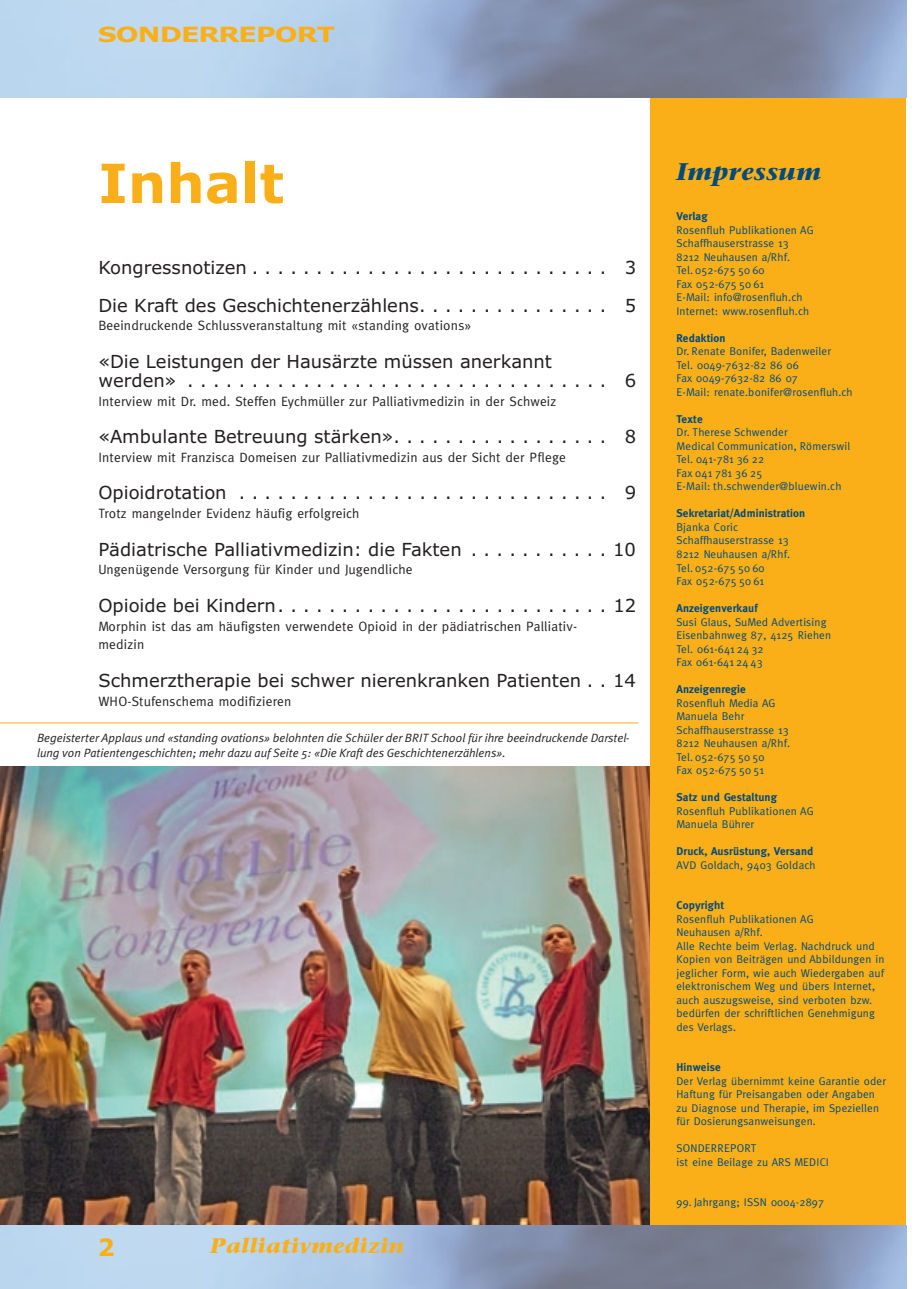
<style>
.page{position:relative;width:919px;height:1289px;background:#fff}
.page>*{position:absolute;margin:0;border:0;box-sizing:border-box;transform-origin:0 0}
.t1{font:700 54px "Verdana";color:#faaf18}
.t2{font:italic 700 24px "Stone Serif";letter-spacing:.015em;color:#004a7f}
.t3{font:700 24px "Verdana";color:#faaf18}
.t4{font:italic 700 21px "Stone Serif";letter-spacing:.02em;color:#faaf18}
.t5{font:700 21px "Verdana";letter-spacing:-.035em;color:#faaf18;scale:1.28 1}
.t6{font:18px/37.5px "Verdana";color:#231f20}
.t7{font:13.5px/18.8px "Meta Plus";letter-spacing:.015em;color:#231f20}
.t8{font:italic 12px/15px "Meta Plus Normal";color:#231f20}
.t9{font:11.25px/13.5px "Meta Plus";letter-spacing:.015em;color:#004a7f}
.t10{font:700 11.25px "Meta Plus";letter-spacing:.015em;color:#004a7f}
.t11{font:11.25px/13.5px "Meta Plus Normal";letter-spacing:.015em;color:#004a7f}
.t12{font:700 11.25px "Meta Plus";letter-spacing:.015em;color:#004a7f}
</style>
<div class="page">
<img style="left:0;top:766px;width:651px;height:459px">
<div style="left:651px;top:81px;width:254px;height:1155px;background:#faaf18"></div>
<img style="left:0;top:0;width:906px;height:98px">
<img style="left:0;top:1225px;width:906px;height:63px">
<hr style="left:0;top:722px;width:638px;height:1px;background:#faaf18">
<h3 class="t5" style="left:98px;top:22px;width:187px">SONDERREPORT</h3>
<h1 class="t1" style="left:98px;top:153px;width:187px">Inhalt</h1>
<h2 class="t2" style="left:676px;top:162px;width:146px">Impressum</h2>
<p class="t10" style="left:676px;top:212px;width:33px">Verlag</p>
<p class="t9" style="left:676px;top:224px;width:139px">Rosenfluh Publikationen AG<br>Schaffhauserstrasse 13<br>8212 Neuhausen a/Rhf.<br>Tel. 052-675 50 60<br>Fax 052-675 50 61<br>E-Mail: info@rosenfluh.ch<br>Internet: www.rosenfluh.ch</p>
<p class="t10" style="left:676px;top:333px;width:50px">Redaktion</p>
<p class="t9" style="left:676px;top:345px;width:178px">Dr. Renate Bonifer, Badenweiler<br>Tel. 0049-7632-82 86 06<br>Fax 0049-7632-82 86 07<br>E-Mail: renate.bonifer@rosenfluh.ch</p>
<p class="t12" style="left:676px;top:414px;width:28px">Texte</p>
<p class="t11" style="left:676px;top:426px;width:175px">Dr. Therese Schwender<br>Medical Communication, Römerswil<br>Tel. 041-781 36 22<br>Fax 041 781 36 25<br>E-Mail: th.schwender@bluewin.ch</p>
<p class="t10" style="left:676px;top:509px;width:130px">Sekretariat/Administration</p>
<p class="t9" style="left:676px;top:521px;width:115px">Bjanka Coric<br>Schaffhauserstrasse 13<br>8212 Neuhausen a/Rhf.<br>Tel. 052-675 50 60<br>Fax 052-675 50 61</p>
<p class="t10" style="left:676px;top:603px;width:83px">Anzeigenverkauf</p>
<p class="t9" style="left:676px;top:615px;width:156px">Susi Glaus, SuMed Advertising<br>Eisenbahnweg 87, 4125 Riehen<br>Tel. 061-641 24 32<br>Fax 061-641 24 43</p>
<p class="t10" style="left:676px;top:684px;width:71px">Anzeigenregie</p>
<p class="t9" style="left:676px;top:696px;width:115px">Rosenfluh Media AG<br>Manuela Behr<br>Schaffhauserstrasse 13<br>8212 Neuhausen a/Rhf.<br>Tel. 052-675 50 50<br>Fax 052-675 50 51</p>
<p class="t10" style="left:676px;top:792px;width:102px">Satz und Gestaltung</p>
<p class="t9" style="left:676px;top:804px;width:139px">Rosenfluh Publikationen AG<br>Manuela Bührer</p>
<p class="t10" style="left:676px;top:846px;width:138px">Druck, Ausrüstung, Versand</p>
<p class="t9" style="left:676px;top:858px;width:140px">AVD Goldach, 9403 Goldach</p>
<p class="t10" style="left:676px;top:900px;width:49px">Copyright</p>
<p class="t9" style="left:676px;top:912px;width:209px">Rosenfluh Publikationen AG<br>Neuhausen a/Rhf.<br>Alle Rechte beim Verlag. Nachdruck und Kopien von Beiträgen und Abbildungen in jeglicher Form, wie auch Wiedergaben auf elektronischem Weg und übers Internet, auch auszugsweise, sind verboten bzw. bedürfen der schriftlichen Genehmigung des Verlags.</p>
<p class="t10" style="left:676px;top:1062px;width:46px">Hinweise</p>
<p class="t9" style="left:676px;top:1074px;width:211px">Der Verlag übernimmt keine Garantie oder Haftung für Preisangaben oder Angaben zu Diagnose und Therapie, im Speziellen für Dosierungsanweisungen.</p>
<p class="t9" style="left:676px;top:1142px;width:154px">SONDERREPORT<br>ist eine Beilage zu ARS MEDICI</p>
<p class="t9" style="left:676px;top:1196px;width:149px">99. Jahrgang; ISSN 0004-2897</p>
<h3 class="t6" style="left:98px;top:250px;width:539px">Kongressnotizen . . . . . . . . . . . . . . . . . . . . . . . . . . . . 3<br>Die Kraft des Geschichtenerzählens. . . . . . . . . . . . . . . 5</h3>
<p class="t7" style="left:98px;top:317px;width:374px">Beeindruckende Schlussveranstaltung mit «standing ovations»</p>
<h3 class="t6" style="left:98px;top:353px;width:539px;line-height:18.8px">«Die Leistungen der Hausärzte müssen anerkannt<br>werden» . . . . . . . . . . . . . . . . . . . . . . . . . . . . . . . . . 6</h3>
<p class="t7" style="left:98px;top:392px;width:459px">Interview mit Dr. med. Steffen Eychmüller zur Palliativmedizin in der Schweiz</p>
<h3 class="t6" style="left:98px;top:419px;width:539px">«Ambulante Betreuung stärken». . . . . . . . . . . . . . . . . 8</h3>
<p class="t7" style="left:98px;top:449px;width:469px">Interview mit Franzisca Domeisen zur Palliativmedizin aus der Sicht der Pflege</p>
<h3 class="t6" style="left:98px;top:475px;width:539px">Opioidrotation . . . . . . . . . . . . . . . . . . . . . . . . . . . . . 9</h3>
<p class="t7" style="left:98px;top:505px;width:262px">Trotz mangelnder Evidenz häufig erfolgreich</p>
<h3 class="t6" style="left:98px;top:532px;width:539px">Pädiatrische Palliativmedizin: die Fakten . . . . . . . . . . . 10</h3>
<p class="t7" style="left:98px;top:561px;width:315px">Ungenügende Versorgung für Kinder und Jugendliche</p>
<h3 class="t6" style="left:98px;top:588px;width:539px">Opioide bei Kindern. . . . . . . . . . . . . . . . . . . . . . . . . . 12</h3>
<p class="t7" style="left:98px;top:617px;width:480px">Morphin ist das am häufigsten verwendete Opioid in der pädiatrischen Palliativ&shy;medizin</p>
<h3 class="t6" style="left:98px;top:663px;width:539px">Schmerztherapie bei schwer nierenkranken Patienten . . 14</h3>
<p class="t7" style="left:98px;top:692px;width:194px">WHO-Stufenschema modifizieren</p>
<p class="t8" style="left:37px;top:731px;width:594px">Begeisterter Applaus und «standing ovations» belohnten die Schüler der BRIT School für ihre beeindruckende Darstel&shy;lung von Patientengeschichten; mehr dazu auf Seite 5: «Die Kraft des Geschichtenerzählens».</p>
<h2 class="t3" style="left:98px;top:1233px;width:19px">2</h2>
<h3 class="t4" style="left:210px;top:1237px;width:195px">Palliativmedizin</h3>
</div>
